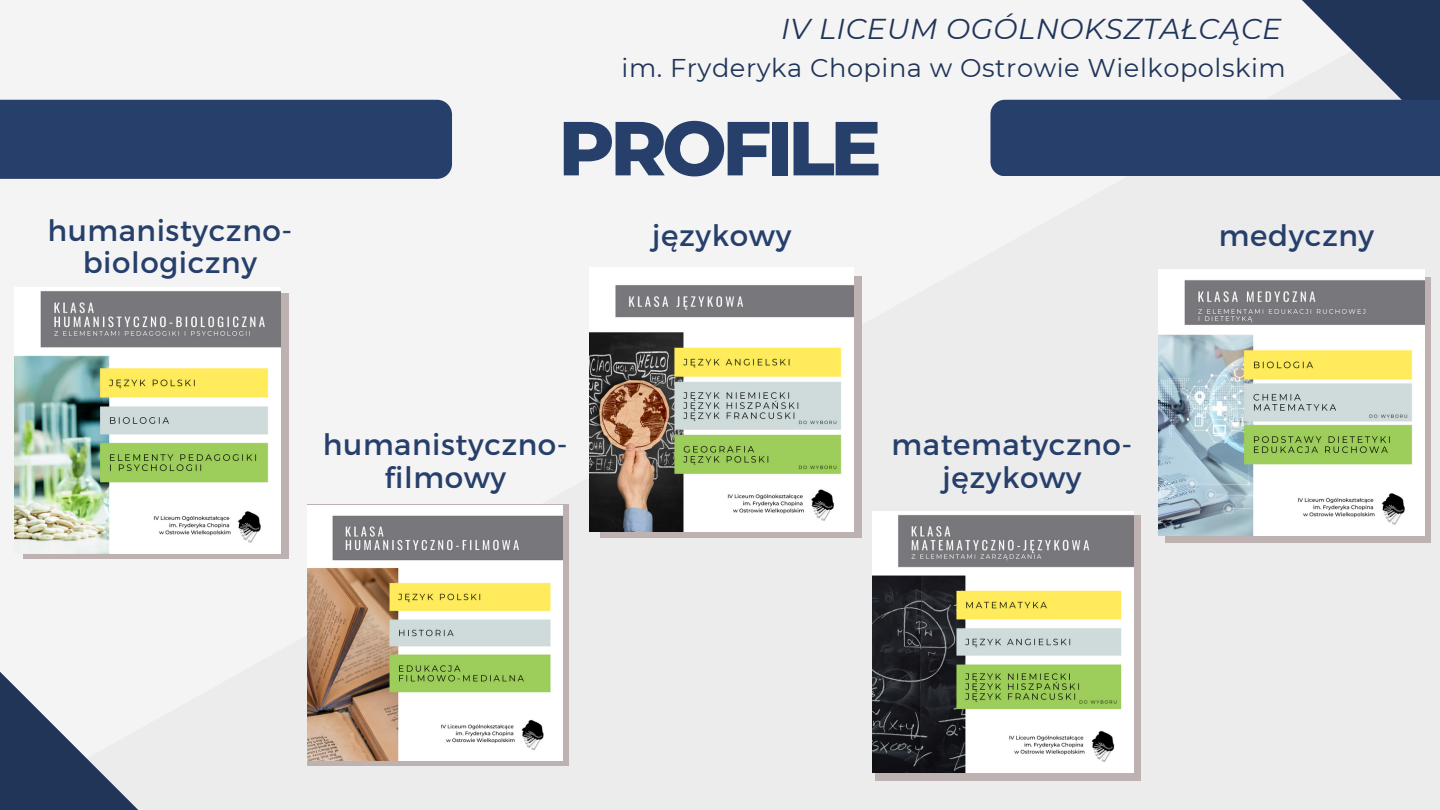
<style>
.page{position:relative;width:1440px;height:810px;background:#f4f4f4}
.page>*{position:absolute;margin:0;border:0;box-sizing:border-box;transform-origin:0 0}
.t1{font:800 76.4px "Montserrat";letter-spacing:-.06em;color:#263f6b}
.t2{font:29.4px/32.2px "Montserrat";letter-spacing:.02em;color:#263f6b;text-align:center}
.t3{font:italic 28.7px "Montserrat";letter-spacing:.02em;color:#213559}
.t4{font:25.7px "Montserrat";letter-spacing:.02em;color:#213559}
</style>
<div class="page">
<svg style="left:0;top:593px;width:217px;height:217px;fill:#f4f4f4"></svg>
<svg style="left:1223px;top:0;width:217px;height:217px;fill:#ececec"></svg>
<div style="left:0;top:100px;width:452px;height:79px;background:#263f6b"></div>
<div style="left:990px;top:100px;width:450px;height:76px;background:#263f6b"></div>
<div style="left:23px;top:293px;width:266px;height:266px;background:#bdb1b1"></div>
<img style="left:14px;top:287px;width:266px;height:267px">
<div style="left:307px;top:505px;width:262px;height:261px;background:#bdb1b1"></div>
<img style="left:308px;top:505px;width:255px;height:255px">
<div style="left:875px;top:515px;width:266px;height:265px;background:#bdb1b1"></div>
<img style="left:873px;top:512px;width:261px;height:261px">
<div style="left:1165px;top:278px;width:265px;height:265px;background:linear-gradient(to right,#bdb1b1,#bdb1b1)"></div>
<img style="left:1159px;top:270px;width:265px;height:265px">
<div style="left:600px;top:276px;width:262px;height:262px;background:#bdb1b1"></div>
<img style="left:590px;top:268px;width:264px;height:264px">
<p class="t2" style="left:47px;top:213px;width:246px">humanistyczno&shy;biologiczny</p>
<p class="t3" style="left:781px;top:12px;width:502px">IV LICEUM OGÓLNOKSZTAŁCĄCE</p>
<p class="t4" style="left:622px;top:52px;width:666px">im. Fryderyka Chopina w Ostrowie Wielkopolskim</p>
<p class="t1" style="left:558px;top:101px;width:325px">PROFILE</p>
<p class="t2" style="left:652px;top:218px;width:141px">językowy</p>
<p class="t2" style="left:1219px;top:218px;width:157px">medyczny</p>
<p class="t2" style="left:323px;top:427px;width:246px">humanistyczno&shy;filmowy</p>
<p class="t2" style="left:892px;top:427px;width:242px">matematyczno&shy;językowy</p>
</div>
